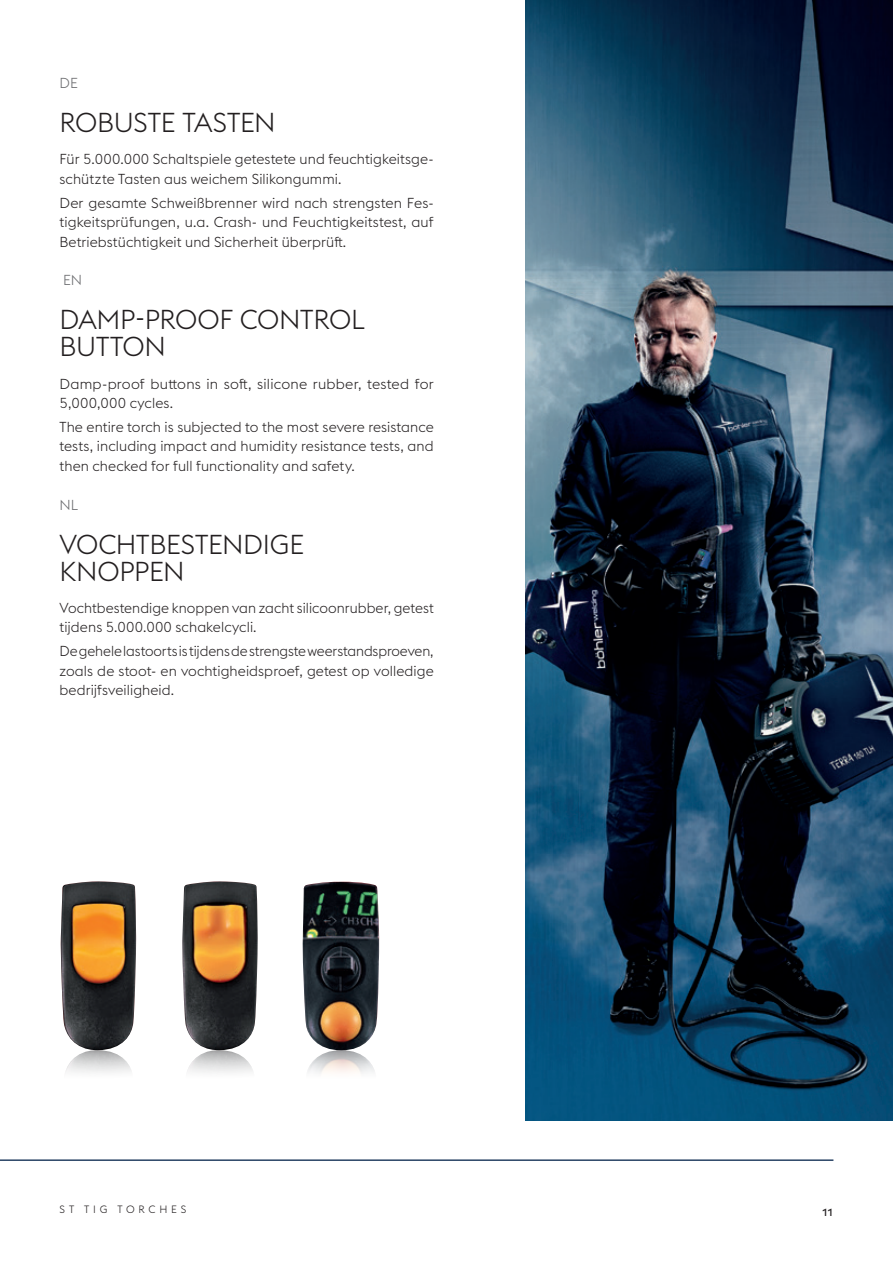
<style>
.page{position:relative;width:893px;height:1263px;background:#fff}
.page>*{position:absolute;margin:0;border:0;box-sizing:border-box;transform-origin:0 0}
.HL-2{font:300 27px/27px "voestalpine";letter-spacing:-.01em;color:#231f20}
.Copy_9_5_13_EN{font:300 14.25px/19.5px "voestalpine";letter-spacing:.005em;color:#231f20}
.Copy_9_5_13_DE{font:300 14.25px/19.5px "voestalpine";letter-spacing:.005em;color:#231f20}
.Language{font:300 14.25px "voestalpine";color:#6c6d70}
.Copy_9_5_13_EN-2{font:300 14.25px "voestalpine";color:#6c6d70}
.t1{font:300 10.5px "voestalpine";letter-spacing:.365em;color:#231f20}
.t2{font:500 10.5px "voestalpine";color:#231f20}
</style>
<div class="page">
<hr style="left:0;top:1159px;width:833px;height:2px;background:#284264">
<img style="left:526px;top:0;width:367px;height:1120px">
<img style="left:187px;top:1050px;width:66px;height:23px">
<img style="left:66px;top:1050px;width:65px;height:23px">
<img style="left:303px;top:882px;width:76px;height:191px">
<img style="left:182px;top:881px;width:76px;height:169px">
<img style="left:60px;top:881px;width:76px;height:169px">
<p class="Language" style="left:60px;top:75px;width:20px">DE</p>
<p class="HL-2" style="left:60px;top:109px;width:218px">ROBUSTE TASTEN</p>
<p class="Copy_9_5_13_DE" style="left:60px;top:150px;width:376px">Für 5.000.000 Schaltspiele getestete und feuchtigkeitsge&shy;schützte Tasten aus weichem Silikongummi.</p>
<p class="Copy_9_5_13_DE" style="left:60px;top:193px;width:376px;text-align:justify">Der gesamte Schweißbrenner wird nach strengsten Fes&shy;tigkeitsprüfungen, u.a. Crash- und Feuchtigkeitstest, auf Betriebstüchtigkeit und Sicherheit überprüft.</p>
<p class="Copy_9_5_13_EN-2" style="left:63px;top:272px;width:20px">EN</p>
<p class="HL-2" style="left:60px;top:306px;width:307px">DAMP-PROOF CONTROL<br>BUTTON</p>
<p class="Copy_9_5_13_EN" style="left:60px;top:374px;width:376px">Damp-proof buttons in soft, silicone rubber, tested for<br>5,000,000 cycles.</p>
<p class="Copy_9_5_13_EN" style="left:60px;top:417px;width:376px;text-align:justify">The entire torch is subjected to the most severe resistance tests, including impact and humidity resistance tests, and then checked for full functionality and safety.</p>
<p class="Language" style="left:60px;top:496px;width:20px">NL</p>
<p class="HL-2" style="left:60px;top:531px;width:246px">VOCHTBESTENDIGE<br>KNOPPEN</p>
<p class="Copy_9_5_13_EN" style="left:60px;top:598px;width:376px">Vochtbestendige knoppen van zacht silicoonrubber, getest tijdens 5.000.000 schakelcycli.</p>
<p class="Copy_9_5_13_EN" style="left:60px;top:641px;width:376px;text-align:justify">De gehele lastoorts is tijdens de strengste weerstandsproeven, zoals de stoot- en vochtigheidsproef, getest op volledige bedrijfsveiligheid.</p>
<p class="t1" style="left:60px;top:1203px;width:128px">ST TIG TORCHES</p>
<p class="t2" style="left:822px;top:1206px;width:13px">11</p>
</div>
